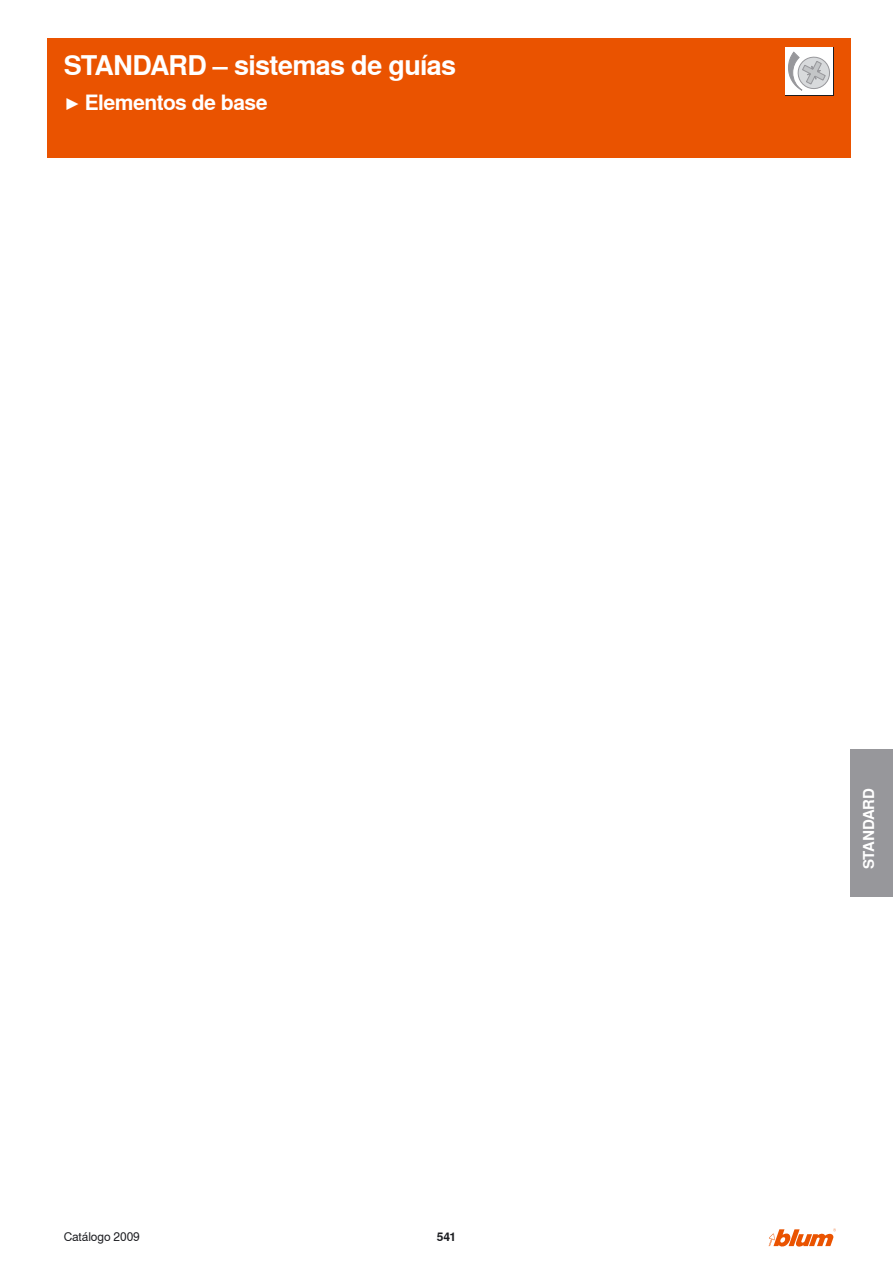
<style>
.page{position:relative;width:893px;height:1263px;background:#fff}
.page>*{position:absolute;margin:0;border:0;box-sizing:border-box;transform-origin:0 0}
.t1{font:700 27px "Nimbus Sans Global";letter-spacing:-.025em;color:#fff}
.t2{font:700 21px "Nimbus Sans Global";letter-spacing:-.025em;color:#fff}
.t3{font:700 15px "Nimbus Sans Global";letter-spacing:-.02em;color:#fff}
.t4{font:12px "Nimbus Sans Global";letter-spacing:-.01em;color:#1b1c20}
.t5{font:700 12px "Nimbus Sans Global";color:#1b1c20}
</style>
<div class="page">
<div style="left:47px;top:38px;width:803px;height:119px;background:#ea5300"></div>
<svg style="left:785px;top:47px;width:48px;height:49px"></svg>
<div style="left:785px;top:48px;width:48px;height:47px;background:#fff"></div>
<svg style="left:788px;top:52px;width:42px;height:39px"></svg>
<svg style="left:769px;top:1228px;width:67px;height:19px"></svg>
<div style="left:850px;top:749px;width:43px;height:148px;background:#97979b"></div>
<p class="t1" style="left:64px;top:49px;width:394px">STANDARD – sistemas de guías</p>
<p class="t2" style="left:64px;top:89px;width:205px">▶ Elementos de base</p>
<p class="t4" style="left:64px;top:1230px;width:78px">Catálogo 2009</p>
<p class="t5" style="left:437px;top:1230px;width:21px">541</p>
<p class="t3" style="left:859px;top:869px;width:82px;rotate:-90deg">STANDARD</p>
</div>
